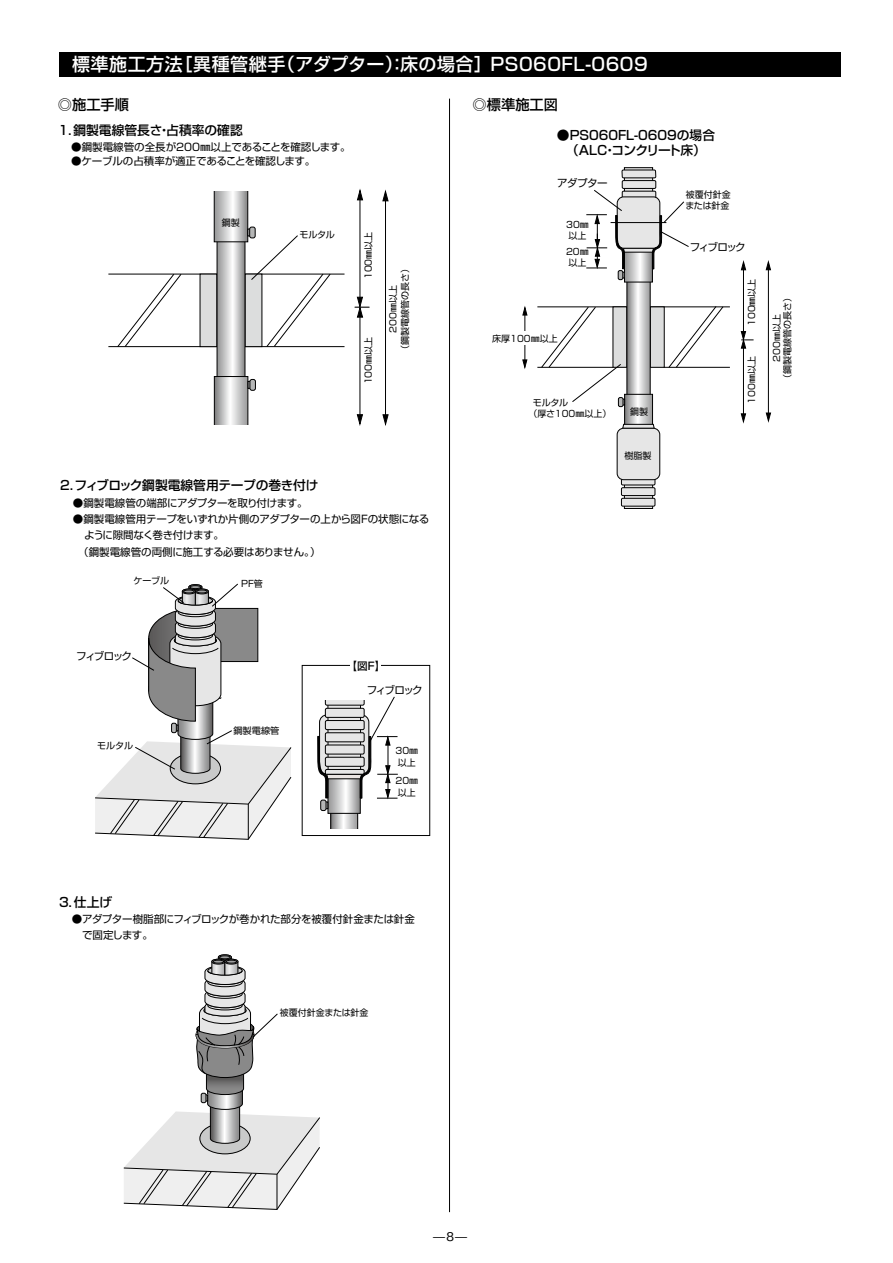
<style>
.page{position:relative;width:893px;height:1263px;background:#fff}
.page>*{position:absolute;margin:0;border:0;box-sizing:border-box;transform-origin:0 0}
.t1{font:500 18px "Shin Go Pro";letter-spacing:.03em;color:#fff}
.t2{font:500 14.25px "Shin Go Pro";color:#000}
.t3{font:500 12.75px/15.3px "Shin Go Pro";color:#000;text-align:center}
.t4{font:500 12.75px "Shin Go Pro";letter-spacing:-.03em;color:#000}
.t5{font:12px "Shin Go Pro";color:#000}
.t6{font:500 10.65px "Shin Go Pro";color:#000}
.t7{font:10.5px/16.4px "Shin Go Pro";letter-spacing:-.03em;color:#000}
.t8{font:10.5px "Shin Go Pro";letter-spacing:-.01em;color:#000}
.t9{font:10.5px "Shin Go Pro";letter-spacing:-.005em;color:#000}
.t10{font:9px/10.8px "Shin Go Pro";color:#000}
.t11{font:9px/10.8px "Shin Go Pro";letter-spacing:-.02em;color:#000}
.s1{font-family:"Gothic BBB Pro";font-weight:500}
</style>
<div class="page">
<svg style="left:626px;top:169px;width:25px;height:21px"></svg>
<div style="left:624px;top:167px;width:29px;height:65px;border:1px solid #000"></div>
<div style="left:622px;top:181px;width:34px;height:7px;background:#e6e6e6"></div>
<div style="left:622px;top:180px;width:34px;height:9px;border:1px solid #000"></div>
<div style="left:622px;top:170px;width:34px;height:8px;background:#e6e6e6"></div>
<div style="left:622px;top:170px;width:34px;height:8px;border:1px solid #000"></div>
<svg style="left:626px;top:485px;width:25px;height:22px"></svg>
<div style="left:624px;top:445px;width:29px;height:64px;border:1px solid #000"></div>
<div style="left:621px;top:488px;width:34px;height:8px;background:#e6e6e6"></div>
<div style="left:621px;top:487px;width:34px;height:9px;border:1px solid #000"></div>
<svg style="left:621px;top:477px;width:34px;height:8px"></svg>
<div style="left:621px;top:477px;width:34px;height:8px;border:1px solid #000"></div>
<div style="left:621px;top:498px;width:34px;height:8px;background:#e6e6e6"></div>
<div style="left:621px;top:498px;width:34px;height:8px;border:1px solid #000"></div>
<div style="left:617px;top:428px;width:43px;height:52px;background:#e6e6e6;border-radius:6px"></div>
<div style="left:617px;top:428px;width:43px;height:52px;border:1px solid #000;border-radius:6px"></div>
<hr style="left:768px;top:268px;width:1px;height:146px;background:#000">
<svg style="left:766px;top:260px;width:5px;height:10px"></svg>
<svg style="left:766px;top:412px;width:5px;height:11px"></svg>
<hr style="left:743px;top:347px;width:1px;height:68px;background:#000">
<svg style="left:741px;top:413px;width:5px;height:9px"></svg>
<hr style="left:743px;top:269px;width:1px;height:64px;background:#000">
<svg style="left:741px;top:260px;width:5px;height:10px"></svg>
<svg style="left:741px;top:331px;width:13px;height:18px"></svg>
<hr style="left:525px;top:314px;width:1px;height:47px;background:#000">
<svg style="left:522px;top:306px;width:5px;height:10px"></svg>
<svg style="left:522px;top:359px;width:5px;height:9px"></svg>
<hr style="left:449px;top:99px;width:1px;height:1113px;background:#000">
<div style="left:302px;top:665px;width:128px;height:171px;border:1px solid #000"></div>
<div style="left:351px;top:660px;width:30px;height:11px;background:#fff"></div>
<hr style="left:385px;top:199px;width:1px;height:217px;background:#000">
<svg style="left:383px;top:414px;width:6px;height:12px"></svg>
<svg style="left:382px;top:190px;width:6px;height:11px"></svg>
<hr style="left:360px;top:198px;width:1px;height:100px;background:#000">
<svg style="left:357px;top:190px;width:6px;height:10px"></svg>
<hr style="left:360px;top:315px;width:1px;height:101px;background:#000">
<svg style="left:357px;top:414px;width:6px;height:12px"></svg>
<svg style="left:355px;top:297px;width:14px;height:20px"></svg>
<div style="left:200px;top:274px;width:17px;height:73px;background:#dcdddd"></div>
<svg style="left:117px;top:274px;width:65px;height:73px"></svg>
<svg style="left:317px;top:696px;width:81px;height:132px"></svg>
<svg style="left:123px;top:954px;width:197px;height:256px"></svg>
<svg style="left:214px;top:191px;width:117px;height:234px"></svg>
<div style="left:488px;top:332px;width:70px;height:13px;background:#fff"></div>
<div style="left:59px;top:52px;width:781px;height:24px;background:#000"></div>
<svg style="left:95px;top:583px;width:197px;height:257px"></svg>
<svg style="left:541px;top:190px;width:182px;height:264px"></svg>
<h1 class="t1" style="left:72px;top:49px;width:577px">標準施工方法［異種管継手（アダプター）：床の場合］PS060FL-0609</h1>
<h2 class="t2" style="left:58px;top:93px;width:73px">◎施工手順</h2>
<h3 class="t3" style="left:59px;top:121px;width:186px">1．鋼製電線管長さ・占積率の確認</h3>
<p class="t8" style="left:71px;top:138px;width:281px">●鋼製電線管の全長が200㎜以上であることを確認します。</p>
<p class="t7" style="left:71px;top:152px;width:246px">●ケーブルの占積率が適正であることを確認します。</p>
<p class="t10" style="left:222px;top:216px;width:19px">鋼製</p>
<p class="t10" style="left:300px;top:228px;width:37px">モルタル</p>
<p class="t10" style="left:362px;top:279px;width:49px;rotate:-90deg">100㎜以上</p>
<p class="t10" style="left:362px;top:384px;width:49px;rotate:-90deg">100㎜以上</p>
<p class="t10" style="left:386px;top:354px;width:91px;line-height:12px;text-align:center;rotate:-90deg">200㎜以上<br>（鋼製電線管の長さ）</p>
<h3 class="t4" style="left:60px;top:475px;width:260px">2．フィブロック鋼製電線管用テープの巻き付け</h3>
<p class="t7" style="left:73px;top:493px;width:236px">●鋼製電線管の端部にアダプターを取り付けます。</p>
<p class="t8" style="left:73px;top:510px;width:358px">●鋼製電線管用テープをいずれか片側のアダプターの上から図Fの状態になる</p>
<p class="t7" style="left:84px;top:526px;width:141px">ように隙間なく巻き付けます。</p>
<p class="t9" style="left:78px;top:543px;width:244px">（鋼製電線管の両側に施工する必要はありません。）</p>
<p class="t10" style="left:134px;top:574px;width:37px">ケーブル</p>
<p class="t10" style="left:241px;top:577px;width:23px">PF管</p>
<h2 class="t2" style="left:473px;top:93px;width:87px">◎標準施工図</h2>
<h3 class="t3" style="left:557px;top:126px;width:160px">●PS060FL-0609の場合（ALC・コンクリート床）</h3>
<p class="t7" style="left:557px;top:174px;width:52px">アダプター</p>
<p class="t10" style="left:566px;top:218px;width:24px">30㎜以上</p>
<p class="t10" style="left:566px;top:245px;width:24px">20㎜以上</p>
<p class="t10" style="left:492px;top:332px;width:67px">床厚100㎜以上</p>
<p class="t11" style="left:528px;top:396px;width:84px;text-indent:4px">モルタル<br>（厚さ100㎜以上）</p>
<p class="t10" style="left:630px;top:405px;width:19px">鋼製</p>
<p class="t10" style="left:625px;top:449px;width:28px">樹脂製</p>
<p class="t10" style="left:685px;top:188px;width:47px">被覆付針金または針金</p>
<p class="t7" style="left:690px;top:237px;width:57px">フィブロック</p>
<p class="t10" style="left:745px;top:326px;width:49px;rotate:-90deg">100㎜以上</p>
<p class="t10" style="left:745px;top:404px;width:49px;rotate:-90deg">100㎜以上</p>
<p class="t10" style="left:770px;top:383px;width:91px;text-align:center;rotate:-90deg">200㎜以上<br>（鋼製電線管の長さ）</p>
<p class="t7" style="left:76px;top:646px;width:57px">フィブロック</p>
<p class="t10" style="left:97px;top:739px;width:37px">モルタル</p>
<p class="t10" style="left:233px;top:724px;width:47px">鋼製電線管</p>
<p class="t6" style="left:346px;top:657px;width:40px">【図F】</p>
<p class="t7" style="left:367px;top:681px;width:57px">フィブロック</p>
<p class="t10" style="left:396px;top:743px;width:24px;line-height:12px">30㎜以上</p>
<p class="t10" style="left:396px;top:773px;width:24px;line-height:12px">20㎜以上</p>
<h3 class="t3" style="left:59px;top:892px;width:55px">3．仕上げ</h3>
<p class="t7" style="left:82px;top:909px;width:334px;text-indent:-10px">●アダプター樹脂部にフィブロックが巻かれた部分を被覆付針金または針金で固定します。</p>
<p class="t10" style="left:280px;top:1006px;width:90px">被覆付針金または針金</p>
<h3 class="t5" style="left:433px;top:1226px;width:35px">̶<span class="s1">8</span>̶</h3>
</div>
